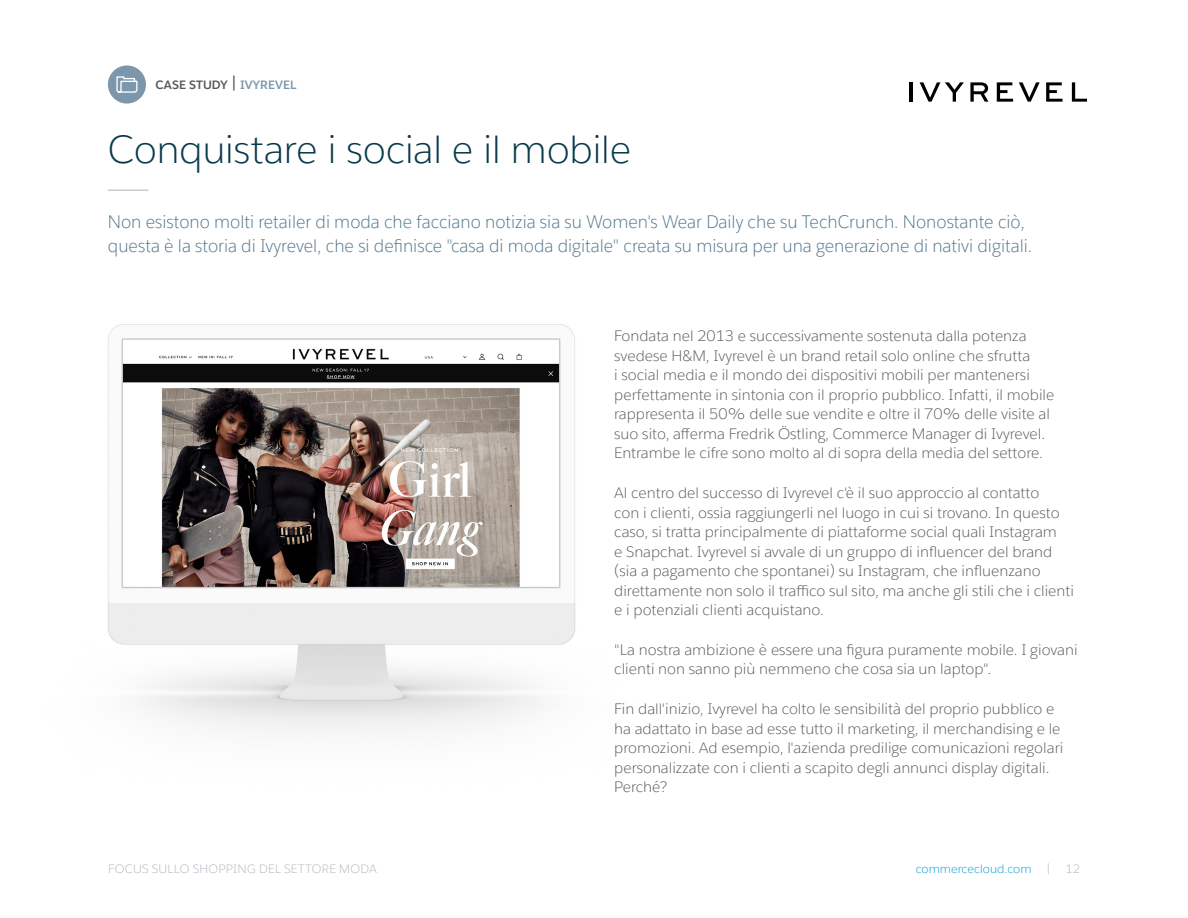
<style>
.page{position:relative;width:1188px;height:918px;background:#fff}
.page>*{position:absolute;margin:0;border:0;box-sizing:border-box;transform-origin:0 0}
.t1{font:300 39px "Salesforce Sans";letter-spacing:-.015em;color:#093a4b}
.t2{font:300 18px/24px "Salesforce Sans";color:#4e748b;scale:.95 1}
.t3{font:300 15px/19.5px "Salesforce Sans";color:#57585a}
.t4{font:300 12px "Salesforce Sans";letter-spacing:.025em;color:#aeb6bd}
.t5{font:300 12px "Salesforce Sans";color:#069ddc}
.t6{font:700 12px "Salesforce Sans";letter-spacing:.01em;color:#57585a}
.s1{font-weight:400;font-size:16.5px}
.s2{color:#7c97ac}
.s3{color:#aeb6bd}
</style>
<div class="page">
<hr style="left:909px;top:82px;width:4px;height:20px;background:#000001">
<svg style="left:920px;top:82px;width:44px;height:20px"></svg>
<svg style="left:970px;top:82px;width:18px;height:20px"></svg>
<svg style="left:997px;top:82px;width:16px;height:20px"></svg>
<svg style="left:1019px;top:82px;width:21px;height:20px"></svg>
<svg style="left:1046px;top:82px;width:16px;height:20px"></svg>
<svg style="left:1072px;top:82px;width:15px;height:20px"></svg>
<hr style="left:108px;top:190px;width:40px;height:1px;background:#b2b3b7">
<div style="left:108px;top:65px;width:38px;height:39px;background:#7c97ac;border-radius:50%"></div>
<svg style="left:116px;top:76px;width:22px;height:17px"></svg>
<img style="left:108px;top:324px;width:468px;height:408px">
<p class="t6" style="left:156px;top:77px;width:142px">CASE STUDY <span class="s1">|</span> <span class="s2">IVYREVEL</span></p>
<h1 class="t1" style="left:108px;top:125px;width:525px">Conquistare i social e il mobile</h1>
<p class="t2" style="left:108px;top:209px;width:974px">Non esistono molti retailer di moda che facciano notizia sia su Women's Wear Daily che su TechCrunch. Nonostante ciò, questa è la storia di Ivyrevel, che si definisce "casa di moda digitale" creata su misura per una generazione di nativi digitali.</p>
<p class="t3" style="left:614px;top:326px;width:442px">Fondata nel 2013 e successivamente sostenuta dalla potenza svedese H&amp;M, Ivyrevel è un brand retail solo online che sfrutta<br>i social media e il mondo dei dispositivi mobili per mantenersi perfettamente in sintonia con il proprio pubblico. Infatti, il mobile rappresenta il 50% delle sue vendite e oltre il 70% delle visite al suo sito, afferma Fredrik Östling, Commerce Manager di Ivyrevel.<br>Entrambe le cifre sono molto al di sopra della media del settore.</p>
<p class="t3" style="left:614px;top:483px;width:461px">Al centro del successo di Ivyrevel c'è il suo approccio al contatto<br>con i clienti, ossia raggiungerli nel luogo in cui si trovano. In questo caso, si tratta principalmente di piattaforme social quali Instagram<br>e Snapchat. Ivyrevel si avvale di un gruppo di influencer del brand (sia a pagamento che spontanei) su Instagram, che influenzano direttamente non solo il traffico sul sito, ma anche gli stili che i clienti e i potenziali clienti acquistano.</p>
<p class="t3" style="left:614px;top:640px;width:465px">"La nostra ambizione è essere una figura puramente mobile. I giovani clienti non sanno più nemmeno che cosa sia un laptop".</p>
<p class="t3" style="left:614px;top:699px;width:451px">Fin dall'inizio, Ivyrevel ha colto le sensibilità del proprio pubblico e ha adattato in base ad esse tutto il marketing, il merchandising e le promozioni. Ad esempio, l'azienda predilige comunicazioni regolari personalizzate con i clienti a scapito degli annunci display digitali.<br>Perché?</p>
<p class="t4" style="left:108px;top:861px;width:271px">FOCUS SULLO SHOPPING DEL SETTORE MODA</p>
<p class="t5" style="left:916px;top:861px;width:166px">commercecloud.com <span class="s3">| 12</span></p>
</div>
